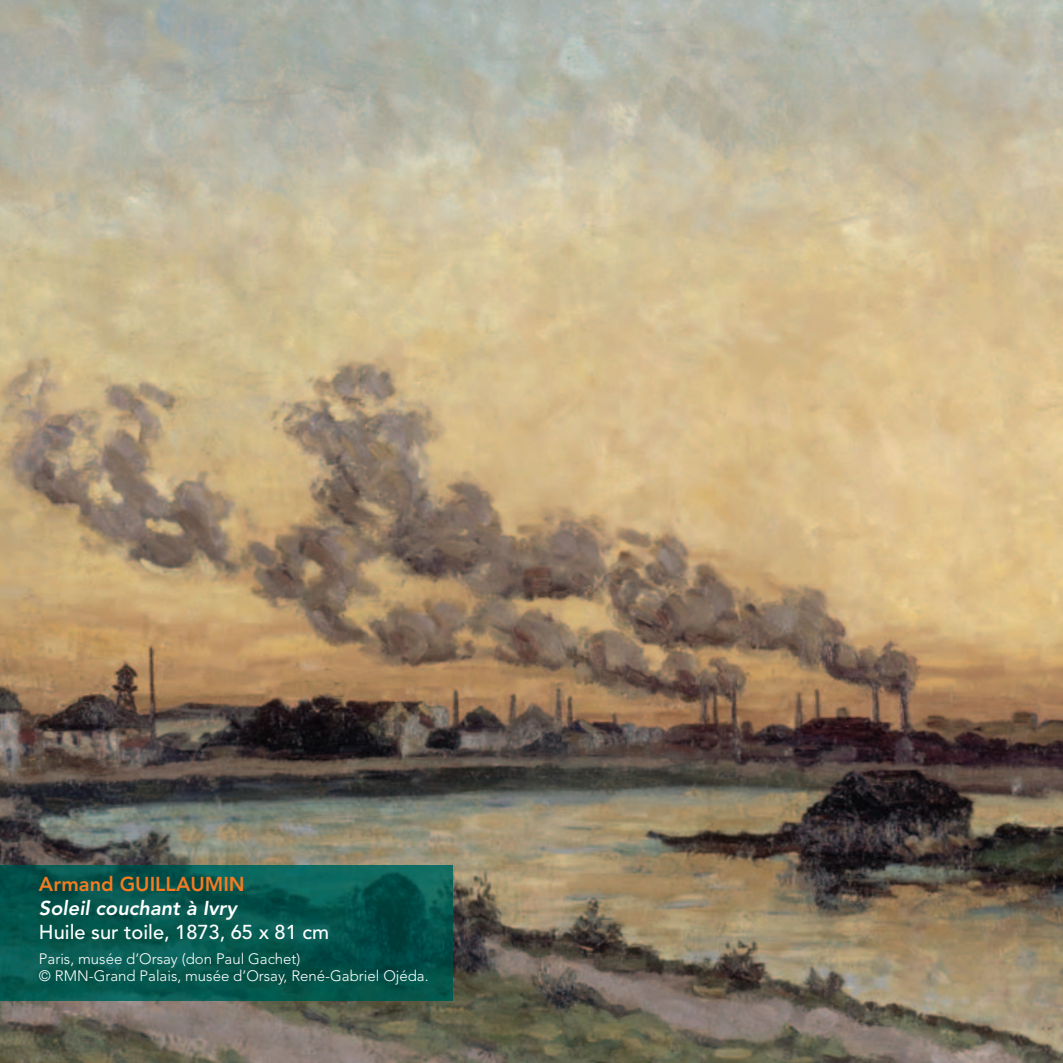
<style>
.page{position:relative;width:1063px;height:1063px;background:#fff}
.page>*{position:absolute;margin:0;border:0;box-sizing:border-box;transform-origin:0 0}
.t1{font:500 20px "Avenir LT Std";color:#fff}
.t2{font:italic 800 20px "Avenir LT Std";color:#fff}
.t3{font:800 20px "Avenir LT Std";color:#f47b21}
.t4{font:300 15px/17.5px "Avenir LT Std";color:#fff}
</style>
<div class="page">
<img style="left:0;top:0;width:1063px;height:1063px">
<img style="left:0;top:866px;width:452px;height:135px">
<h1 class="t3" style="left:39px;top:872px;width:207px">Armand GUILLAUMIN</h1>
<h1 class="t2" style="left:39px;top:896px;width:199px">Soleil couchant à Ivry</h1>
<h1 class="t1" style="left:39px;top:920px;width:292px">Huile sur toile, 1873, 65 x 81 cm</h1>
<p class="t4" style="left:39px;top:950px;width:391px">Paris, musée d’Orsay (don Paul Gachet)<br>© RMN-Grand Palais, musée d’Orsay, René-Gabriel Ojéda.</p>
</div>
